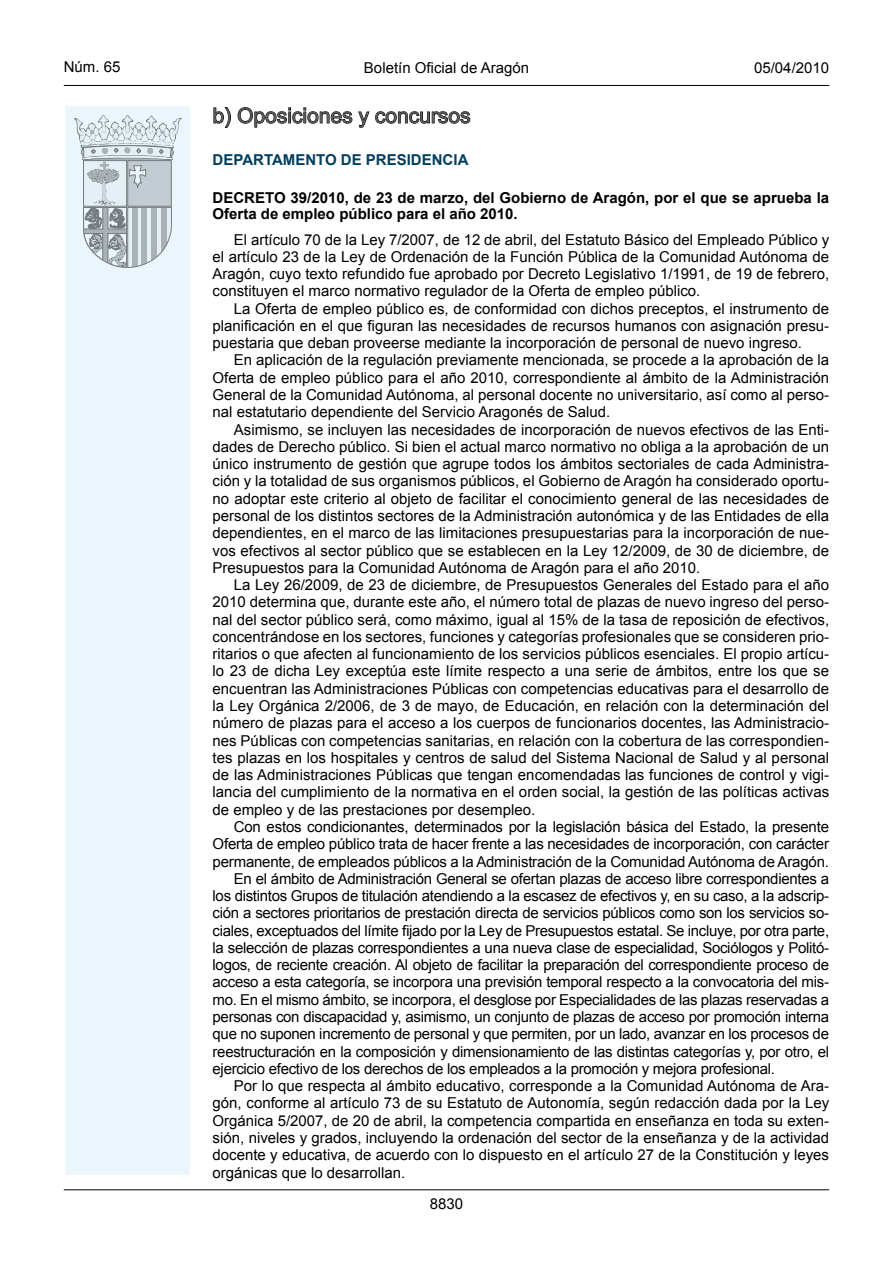
<style>
.page{position:relative;width:893px;height:1263px;background:#fff}
.page>*{position:absolute;margin:0;border:0;box-sizing:border-box;transform-origin:0 0}
.Sub_Seccion{font:21px "Arial";color:#58585a}
.inicio_de_parrafo{font:15px/17.2px "Arial";color:#000;text-align:justify}
.Titulo_text{font:700 15px/16.5px "Arial";color:#000}
.emisor_text{font:700 15px "Arial";color:#003e5c}
.estilo_head-c{font:15px "Arial";color:#000}
.estilo_head-d{font:15px "Arial";color:#000}
.estilo_head-i{font:15px "Arial";color:#000}
.numero_pagina{font:15px "Arial";color:#000}
</style>
<div class="page">
<hr style="left:64px;top:85px;width:765px;height:1px;background:#000">
<div style="left:64px;top:105px;width:127px;height:1071px;background:#ebf6fc;border:2px solid #fff"></div>
<svg style="left:75px;top:115px;width:106px;height:153px"></svg>
<hr style="left:64px;top:1189px;width:765px;height:1px;background:#000">
<svg style="left:213px;top:107px;width:18px;height:21px"></svg>
<svg style="left:237px;top:107px;width:233px;height:21px"></svg>
<p class="estilo_head-i" style="left:64px;top:57px;width:58px">Núm. 65</p>
<p class="estilo_head-c" style="left:364px;top:57px;width:167px">Boletín Oficial de Aragón</p>
<p class="estilo_head-d" style="left:754px;top:57px;width:77px">05/04/2010</p>
<p class="Sub_Seccion" style="left:213px;top:102px;width:259px">b) Oposiciones y concursos</p>
<p class="emisor_text" style="left:213px;top:150px;width:257px">DEPARTAMENTO DE PRESIDENCIA</p>
<p class="Titulo_text" style="left:213px;top:190px;width:618px">DECRETO 39/2010, de 23 de marzo, del Gobierno de Aragón, por el que se aprueba la<br>Oferta de empleo público para el año 2010.</p>
<p class="inicio_de_parrafo" style="left:213px;top:231px;width:618px;text-indent:21px">El artículo 70 de la Ley 7/2007, de 12 de abril, del Estatuto Básico del Empleado Público y el artículo 23 de la Ley de Ordenación de la Función Pública de la Comunidad Autónoma de Aragón, cuyo texto refundido fue aprobado por Decreto Legislativo 1/1991, de 19 de febrero, constituyen el marco normativo regulador de la Oferta de empleo público.</p>
<p class="inicio_de_parrafo" style="left:213px;top:300px;width:618px;text-indent:21px">La Oferta de empleo público es, de conformidad con dichos preceptos, el instrumento de planificación en el que figuran las necesidades de recursos humanos con asignación presu&shy;puestaria que deban proveerse mediante la incorporación de personal de nuevo ingreso.</p>
<p class="inicio_de_parrafo" style="left:213px;top:352px;width:618px;text-indent:21px">En aplicación de la regulación previamente mencionada, se procede a la aprobación de la Oferta de empleo público para el año 2010, correspondiente al ámbito de la Administración General de la Comunidad Autónoma, al personal docente no universitario, así como al perso&shy;nal estatutario dependiente del Servicio Aragonés de Salud.</p>
<p class="inicio_de_parrafo" style="left:213px;top:421px;width:618px;text-indent:21px">Asimismo, se incluyen las necesidades de incorporación de nuevos efectivos de las Enti&shy;dades de Derecho público. Si bien el actual marco normativo no obliga a la aprobación de un único instrumento de gestión que agrupe todos los ámbitos sectoriales de cada Administra&shy;ción y la totalidad de sus organismos públicos, el Gobierno de Aragón ha considerado oportu&shy;no adoptar este criterio al objeto de facilitar el conocimiento general de las necesidades de personal de los distintos sectores de la Administración autonómica y de las Entidades de ella dependientes, en el marco de las limitaciones presupuestarias para la incorporación de nue&shy;vos efectivos al sector público que se establecen en la Ley 12/2009, de 30 de diciembre, de Presupuestos para la Comunidad Autónoma de Aragón para el año 2010.</p>
<p class="inicio_de_parrafo" style="left:213px;top:576px;width:618px;text-indent:21px">La Ley 26/2009, de 23 de diciembre, de Presupuestos Generales del Estado para el año 2010 determina que, durante este año, el número total de plazas de nuevo ingreso del perso&shy;nal del sector público será, como máximo, igual al 15% de la tasa de reposición de efectivos, concentrándose en los sectores, funciones y categorías profesionales que se consideren prio&shy;ritarios o que afecten al funcionamiento de los servicios públicos esenciales. El propio artícu&shy;lo 23 de dicha Ley exceptúa este límite respecto a una serie de ámbitos, entre los que se encuentran las Administraciones Públicas con competencias educativas para el desarrollo de la Ley Orgánica 2/2006, de 3 de mayo, de Educación, en relación con la determinación del número de plazas para el acceso a los cuerpos de funcionarios docentes, las Administracio&shy;nes Públicas con competencias sanitarias, en relación con la cobertura de las correspondien&shy;tes plazas en los hospitales y centros de salud del Sistema Nacional de Salud y al personal de las Administraciones Públicas que tengan encomendadas las funciones de control y vigi&shy;lancia del cumplimiento de la normativa en el orden social, la gestión de las políticas activas de empleo y de las prestaciones por desempleo.</p>
<p class="inicio_de_parrafo" style="left:213px;top:818px;width:618px;text-indent:21px">Con estos condicionantes, determinados por la legislación básica del Estado, la presente Oferta de empleo público trata de hacer frente a las necesidades de incorporación, con carácter permanente, de empleados públicos a la Administración de la Comunidad Autónoma de Aragón.</p>
<p class="inicio_de_parrafo" style="left:213px;top:870px;width:618px;text-indent:21px">En el ámbito de Administración General se ofertan plazas de acceso libre correspondientes a los distintos Grupos de titulación atendiendo a la escasez de efectivos y, en su caso, a la adscrip&shy;ción a sectores prioritarios de prestación directa de servicios públicos como son los servicios so&shy;ciales, exceptuados del límite fijado por la Ley de Presupuestos estatal. Se incluye, por otra parte, la selección de plazas correspondientes a una nueva clase de especialidad, Sociólogos y Politó&shy;logos, de reciente creación. Al objeto de facilitar la preparación del correspondiente proceso de acceso a esta categoría, se incorpora una previsión temporal respecto a la convocatoria del mis&shy;mo. En el mismo ámbito, se incorpora, el desglose por Especialidades de las plazas reservadas a personas con discapacidad y, asimismo, un conjunto de plazas de acceso por promoción interna que no suponen incremento de personal y que permiten, por un lado, avanzar en los procesos de reestructuración en la composición y dimensionamiento de las distintas categorías y, por otro, el ejercicio efectivo de los derechos de los empleados a la promoción y mejora profesional.</p>
<p class="inicio_de_parrafo" style="left:213px;top:1077px;width:618px;text-indent:21px">Por lo que respecta al ámbito educativo, corresponde a la Comunidad Autónoma de Ara&shy;gón, conforme al artículo 73 de su Estatuto de Autonomía, según redacción dada por la Ley Orgánica 5/2007, de 20 de abril, la competencia compartida en enseñanza en toda su exten&shy;sión, niveles y grados, incluyendo la ordenación del sector de la enseñanza y de la actividad docente y educativa, de acuerdo con lo dispuesto en el artículo 27 de la Constitución y leyes orgánicas que lo desarrollan.</p>
<p class="numero_pagina" style="left:430px;top:1194px;width:35px">8830</p>
</div>
